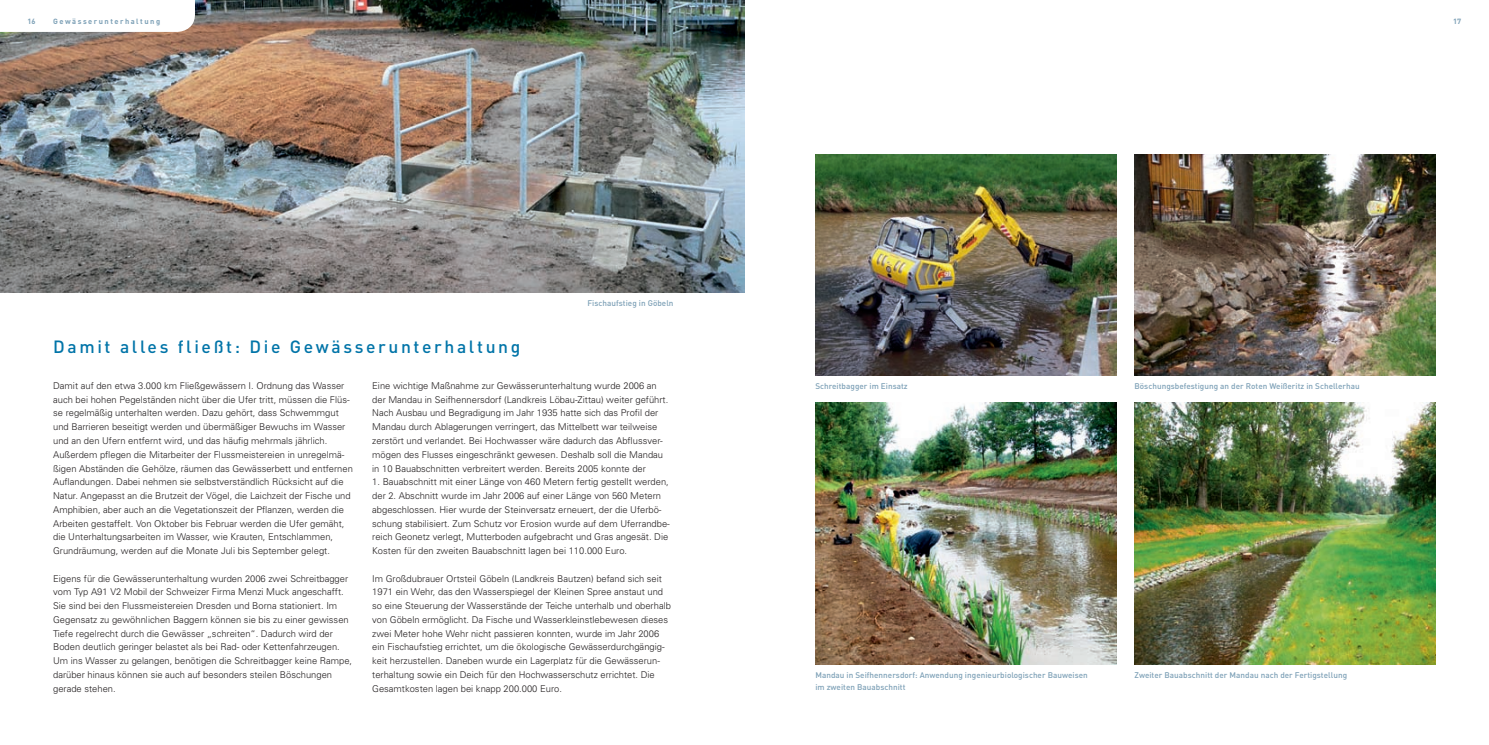
<style>
.page{position:relative;width:1489px;height:745px;background:#fff}
.page>*{position:absolute;margin:0;border:0;box-sizing:border-box;transform-origin:0 0}
.t1{font:500 17.5px "DIN";letter-spacing:.15em;color:#0074a8}
.t2{font:300 9.38px/13.8px "Univers";color:#231f20}
.t3{font:500 8.12px/11.2px "DIN";letter-spacing:.005em;color:#7ea1b7}
.t4{font:700 7.5px "DIN";letter-spacing:.2em;color:#7ea1b7}
</style>
<div class="page">
<img style="left:0;top:0;width:744px;height:292px">
<svg style="left:0;top:0;width:195px;height:32px"></svg>
<img style="left:1134px;top:155px;width:301px;height:220px">
<img style="left:815px;top:155px;width:301px;height:220px">
<img style="left:1134px;top:402px;width:301px;height:261px">
<img style="left:815px;top:402px;width:301px;height:261px">
<p class="t4" style="left:53px;top:16px;width:108px">Gewässerunterhaltung</p>
<p class="t4" style="left:28px;top:16px;width:9px">16</p>
<p class="t4" style="left:1452px;top:16px;width:9px">17</p>
<h1 class="t1" style="left:53px;top:335px;width:468px">Damit alles fließt: Die Gewässerunterhaltung</h1>
<p class="t3" style="left:587px;top:297px;width:88px">Fischaufstieg in Göbeln</p>
<p class="t2" style="left:53px;top:378px;width:301px">Damit auf den etwa 3.000 km Fließgewässern I. Ordnung das Wasser auch bei hohen Pegelständen nicht über die Ufer tritt, müssen die Flüs&shy;se regelmäßig unterhalten werden. Dazu gehört, dass Schwemmgut und Barrieren beseitigt werden und übermäßiger Bewuchs im Wasser und an den Ufern entfernt wird, und das häufig mehrmals jährlich.<br>Außerdem pflegen die Mitarbeiter der Flussmeistereien in unregelmä&shy;ßigen Abständen die Gehölze, räumen das Gewässerbett und entfernen Auflandungen. Dabei nehmen sie selbstverständlich Rücksicht auf die Natur. Angepasst an die Brutzeit der Vögel, die Laichzeit der Fische und Amphibien, aber auch an die Vegetationszeit der Pflanzen, werden die Arbeiten gestaffelt. Von Oktober bis Februar werden die Ufer gemäht, die Unterhaltungsarbeiten im Wasser, wie Krauten, Entschlammen, Grundräumung, werden auf die Monate Juli bis September gelegt.</p>
<p class="t2" style="left:53px;top:570px;width:300px">Eigens für die Gewässerunterhaltung wurden 2006 zwei Schreitbagger vom Typ A91 V2 Mobil der Schweizer Firma Menzi Muck angeschafft.<br>Sie sind bei den Flussmeistereien Dresden und Borna stationiert. Im Gegensatz zu gewöhnlichen Baggern können sie bis zu einer gewissen Tiefe regelrecht durch die Gewässer „schreiten“. Dadurch wird der Boden deutlich geringer belastet als bei Rad- oder Kettenfahrzeugen.<br>Um ins Wasser zu gelangen, benötigen die Schreitbagger keine Rampe, darüber hinaus können sie auch auf besonders steilen Böschungen gerade stehen.</p>
<p class="t2" style="left:372px;top:378px;width:297px">Eine wichtige Maßnahme zur Gewässerunterhaltung wurde 2006 an der Mandau in Seifhennersdorf (Landkreis Löbau-Zittau) weiter geführt.<br>Nach Ausbau und Begradigung im Jahr 1935 hatte sich das Profil der Mandau durch Ablagerungen verringert, das Mittelbett war teilweise zerstört und verlandet. Bei Hochwasser wäre dadurch das Abflussver&shy;mögen des Flusses eingeschränkt gewesen. Deshalb soll die Mandau in 10 Bauabschnitten verbreitert werden. Bereits 2005 konnte der</p>
<p class="t2" style="left:372px;top:474px;width:299px">1. Bauabschnitt mit einer Länge von 460 Metern fertig gestellt werden, der 2. Abschnitt wurde im Jahr 2006 auf einer Länge von 560 Metern abgeschlossen. Hier wurde der Steinversatz erneuert, der die Uferbö&shy;schung stabilisiert. Zum Schutz vor Erosion wurde auf dem Uferrandbe&shy;reich Geonetz verlegt, Mutterboden aufgebracht und Gras angesät. Die Kosten für den zweiten Bauabschnitt lagen bei 110.000 Euro.</p>
<p class="t2" style="left:372px;top:570px;width:300px">Im Großdubrauer Ortsteil Göbeln (Landkreis Bautzen) befand sich seit 1971 ein Wehr, das den Wasserspiegel der Kleinen Spree anstaut und so eine Steuerung der Wasserstände der Teiche unterhalb und oberhalb von Göbeln ermöglicht. Da Fische und Wasserkleinstlebewesen dieses zwei Meter hohe Wehr nicht passieren konnten, wurde im Jahr 2006 ein Fischaufstieg errichtet, um die ökologische Gewässerdurchgängig&shy;keit herzustellen. Daneben wurde ein Lagerplatz für die Gewässerun&shy;terhaltung sowie ein Deich für den Hochwasserschutz errichtet. Die Gesamtkosten lagen bei knapp 200.000 Euro.</p>
<p class="t3" style="left:815px;top:380px;width:94px">Schreitbagger im Einsatz</p>
<p class="t3" style="left:1134px;top:380px;width:227px">Böschungsbefestigung an der Roten Weißeritz in Schellerhau</p>
<p class="t3" style="left:815px;top:669px;width:274px">Mandau in Seifhennersdorf: Anwendung ingenieurbiologischer Bauweisen im zweiten Bauabschnitt</p>
<p class="t3" style="left:1134px;top:668px;width:214px">Zweiter Bauabschnitt der Mandau nach der Fertigstellung</p>
</div>
